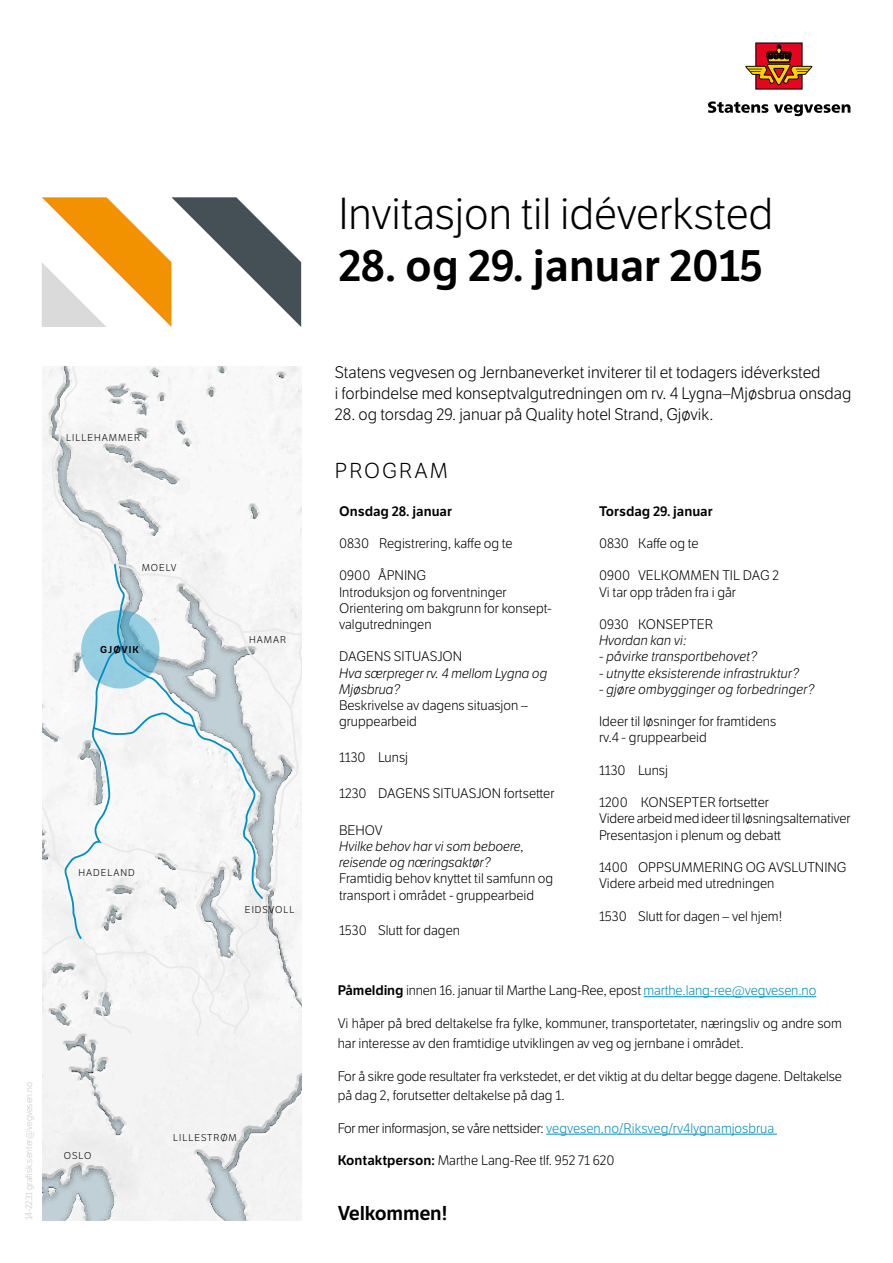
<style>
.page{position:relative;width:893px;height:1263px;background:#fff}
.page>*{position:absolute;margin:0;border:0;box-sizing:border-box;transform-origin:0 0}
.t1{font:300 43.5px "LFT Etica";color:#000}
.t2{font:600 43.5px "LFT Etica";color:#000}
.t3{font:300 21px "LFT Etica";color:#000}
.t4{font:600 19.5px "LFT Etica";letter-spacing:-.015em;color:#000}
.t5{font:300 16.35px/21px "LFT Etica";color:#000}
.t6{font:300 13.5px/16.2px "LFT Etica";color:#000}
.t7{font:italic 300 13.5px/16.2px "LFT Etica";color:#000}
.t8{font:300 13.5px "LFT Etica";letter-spacing:-.015em;color:#008fc2}
.t9{font:600 13.5px "LFT Etica";color:#000}
.t10{font:300 9.6px "LFT Etica";letter-spacing:.1em;color:#000}
.t11{font:600 9.6px "LFT Etica";letter-spacing:.1em;color:#000}
.t12{font:300 9px "LFT Etica";color:#c6c6c6}
.s1{font-weight:600}
.s2{color:#008fc2}
.s3{color:#000}
</style>
<div class="page">
<svg style="left:708px;top:101px;width:60px;height:12px"></svg>
<svg style="left:774px;top:104px;width:76px;height:12px"></svg>
<div style="left:755px;top:43px;width:47px;height:47px;background:linear-gradient(to right,#e40520,#e40520)"></div>
<svg style="left:745px;top:44px;width:68px;height:42px"></svg>
<svg style="left:42px;top:197px;width:259px;height:130px"></svg>
<img style="left:43px;top:368px;width:259px;height:852px">
<svg style="left:49px;top:366px;width:252px;height:131px"></svg>
<svg style="left:43px;top:497px;width:259px;height:541px"></svg>
<svg style="left:81px;top:610px;width:79px;height:78px;background:#86c3d9"></svg>
<hr style="left:644px;top:996px;width:172px;height:1px;background:#008fc2">
<hr style="left:546px;top:1134px;width:231px;height:1px;background:#008fc2">
<p class="t10" style="left:66px;top:432px;width:75px">LILLEHAMMER</p>
<p class="t10" style="left:142px;top:562px;width:36px">MOELV</p>
<p class="t11" style="left:100px;top:644px;width:40px">GJØVIK</p>
<p class="t10" style="left:249px;top:634px;width:39px">HAMAR</p>
<p class="t10" style="left:78px;top:867px;width:58px">HADELAND</p>
<p class="t10" style="left:245px;top:904px;width:51px">EIDSVOLL</p>
<p class="t12" style="left:24px;top:1220px;width:140px;rotate:-90deg">14-2231 grafisk.senter@vegvesen.no</p>
<p class="t10" style="left:64px;top:1150px;width:29px">OSLO</p>
<p class="t10" style="left:173px;top:1132px;width:65px">LILLESTRØM</p>
<h1 class="t1" style="left:338px;top:189px;width:436px">Invitasjon til idéverksted</h1>
<h1 class="t2" style="left:338px;top:240px;width:426px">28. og 29. januar 2015</h1>
<p class="t5" style="left:335px;top:362px;width:518px">Statens vegvesen og Jernbaneverket inviterer til et todagers idéverksted<br>i forbindelse med konseptvalgutredningen om rv. 4 Lygna–Mjøsbrua onsdag</p>
<p class="t5" style="left:335px;top:404px;width:380px">28. og torsdag 29. januar på Quality hotel Strand, Gjøvik.</p>
<h2 class="t3" style="left:335px;top:458px;width:17px">program</h2>
<p class="t9" style="left:339px;top:503px;width:114px">Onsdag 28. januar</p>
<p class="t6" style="left:339px;top:535px;width:175px">0830 Registrering, kaffe og te</p>
<p class="t6" style="left:339px;top:568px;width:214px">0900 ÅPNING<br>Introduksjon og forventninger<br>Orientering om bakgrunn for konsept&shy;valgutredningen</p>
<p class="t6" style="left:339px;top:649px;width:125px">DAGENS SITUASJON</p>
<p class="t7" style="left:339px;top:665px;width:210px">Hva særpreger rv. 4 mellom Lygna og<br>Mjøsbrua?</p>
<p class="t6" style="left:339px;top:697px;width:190px">Beskrivelse av dagens situasjon – gruppearbeid</p>
<p class="t6" style="left:339px;top:749px;width:71px">1130 Lunsj</p>
<p class="t6" style="left:339px;top:785px;width:217px">1230 DAGENS SITUASJON fortsetter</p>
<p class="t6" style="left:339px;top:822px;width:45px">BEHOV</p>
<p class="t7" style="left:339px;top:838px;width:186px">Hvilke behov har vi som beboere, reisende og næringsaktør?</p>
<p class="t6" style="left:339px;top:871px;width:216px">Framtidig behov knyttet til samfunn og transport i området - gruppearbeid</p>
<p class="t6" style="left:339px;top:923px;width:122px">1530 Slutt for dagen</p>
<p class="t9" style="left:599px;top:503px;width:115px">Torsdag 29. januar</p>
<p class="t6" style="left:599px;top:535px;width:101px">0830 Kaffe og te</p>
<p class="t6" style="left:599px;top:568px;width:182px">0900 VELKOMMEN TIL DAG 2<br>Vi tar opp tråden fra i går</p>
<p class="t6" style="left:599px;top:616px;width:115px">0930 KONSEPTER</p>
<p class="t7" style="left:599px;top:633px;width:89px">Hvordan kan vi:</p>
<p class="t7" style="left:599px;top:649px;width:160px">- påvirke transportbehovet?</p>
<p class="t7" style="left:599px;top:665px;width:202px">- utnytte eksisterende infrastruktur?</p>
<p class="t7" style="left:599px;top:681px;width:217px">- gjøre ombygginger og forbedringer?</p>
<p class="t6" style="left:599px;top:714px;width:179px">Ideer til løsninger for framtidens rv.4 - gruppearbeid</p>
<p class="t6" style="left:599px;top:762px;width:71px">1130 Lunsj</p>
<p class="t6" style="left:599px;top:795px;width:253px">1200 KONSEPTER fortsetter<br>Videre arbeid med ideer til løsningsalternativer<br>Presentasjon i plenum og debatt</p>
<p class="t6" style="left:599px;top:859px;width:249px">1400 OPPSUMMERING OG AVSLUTNING<br>Videre arbeid med utredningen</p>
<p class="t6" style="left:599px;top:908px;width:185px">1530 Slutt for dagen – vel hjem!</p>
<p class="t6" style="left:338px;top:983px;width:480px"><span class="s1">Påmelding</span> innen 16. januar til Marthe Lang-Ree, epost <span class="s2">marthe.lang-ree@vegvesen.no</span></p>
<p class="t6" style="left:338px;top:1014px;width:506px;line-height:19.5px">Vi håper på bred deltakelse fra fylke, kommuner, transportetater, næringsliv og andre som har interesse av den framtidige utviklingen av veg og jernbane i området.</p>
<p class="t6" style="left:338px;top:1067px;width:506px;line-height:19.5px">For å sikre gode resultater fra verkstedet, er det viktig at du deltar begge dagene. Deltakelse på dag 2, forutsetter deltakelse på dag 1.</p>
<p class="t8" style="left:338px;top:1120px;width:438px"><span class="s3">For mer informasjon, se våre nettsider:</span> vegvesen.no/Riksveg/rv4lygnamjosbrua</p>
<p class="t6" style="left:338px;top:1153px;width:278px"><span class="s1">Kontaktperson:</span> Marthe Lang-Ree tlf. 952 71 620</p>
<h3 class="t4" style="left:338px;top:1201px;width:111px">Velkommen!</h3>
</div>
